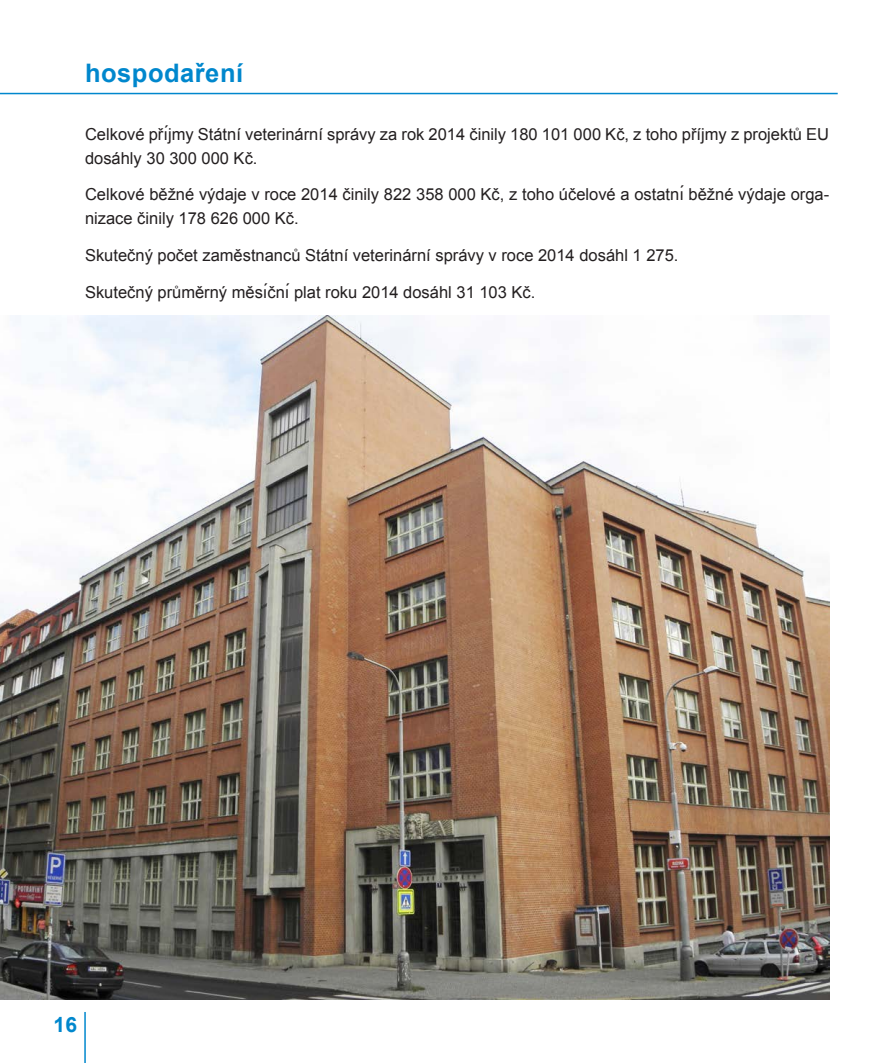
<style>
.page{position:relative;width:893px;height:1063px;background:#fff}
.page>*{position:absolute;margin:0;border:0;box-sizing:border-box;transform-origin:0 0}
.napis_-_kapitoly{font:700 25.5px "Arial";letter-spacing:.02em;color:#0087cd}
.t1{font:700 21px "Arial";color:#0087cd}
.Styl_odstavce1{font:16.5px/24px "Arial";color:#231f20}
</style>
<div class="page">
<hr style="left:84px;top:1012px;width:2px;height:51px;background:#0087cd">
<hr style="left:0;top:93px;width:838px;height:1px;background:#0087cd">
<img style="left:0;top:315px;width:829px;height:684px">
<p class="napis_-_kapitoly" style="left:85px;top:57px;width:160px">hospodaření</p>
<p class="Styl_odstavce1" style="left:85px;top:122px;width:746px">Celkové přı́jmy Státní veterinární správy za rok 2014 činily 180 101 000 Kč, z toho příjmy z projektů EU dosáhly 30 300 000 Kč.</p>
<p class="Styl_odstavce1" style="left:85px;top:183px;width:746px">Celkové běžné výdaje v roce 2014 činily 822 358 000 Kč, z toho účelové a ostatnı́ běžné výdaje orga&shy;nizace činily 178 626 000 Kč.</p>
<p class="Styl_odstavce1" style="left:85px;top:243px;width:595px">Skutečný počet zaměstnanců Státní veterinární správy v roce 2014 dosáhl 1 275.</p>
<p class="Styl_odstavce1" style="left:85px;top:280px;width:452px">Skutečný průměrný měsı́čnı́ plat roku 2014 dosáhl 31 103 Kč.</p>
<p class="t1" style="left:54px;top:1010px;width:25px">16</p>
</div>
